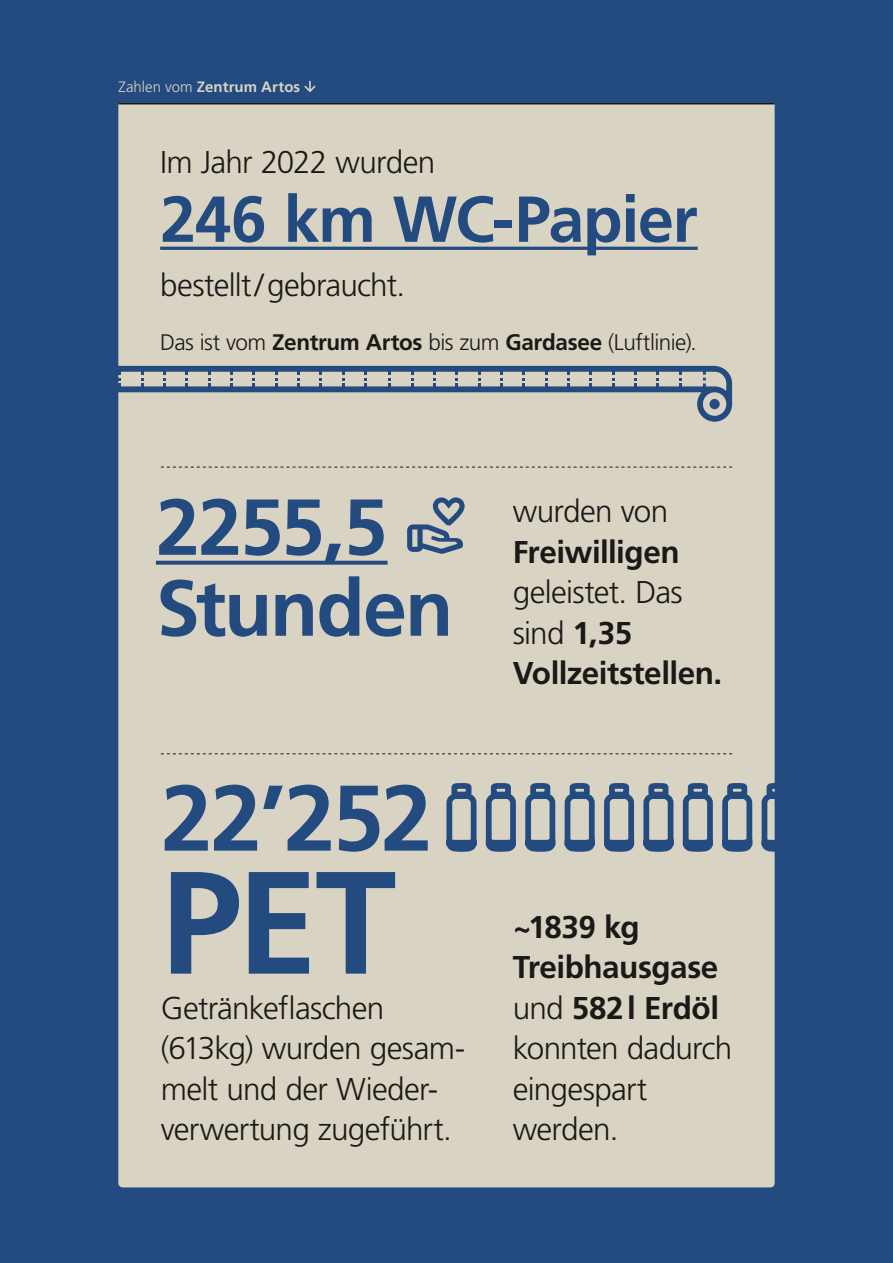
<style>
.page{position:relative;width:893px;height:1263px;background:#234b7f}
.page>*{position:absolute;margin:0;border:0;box-sizing:border-box;transform-origin:0 0}
.t1{font:700 145.5px "Frutiger LT Pro";color:#234b7f}
.t2{font:700 93px "Frutiger LT Pro";color:#234b7f}
.t3{font:700 79.2px/81px "Frutiger LT Pro";letter-spacing:-.025em;color:#234b7f}
.t4{font:700 64.8px "Frutiger LT Pro";letter-spacing:-.02em;color:#234b7f}
.t5{font:300 31.5px/40.5px "Frutiger LT Pro";letter-spacing:-.025em;color:#1b1917}
.t6{font:700 31.5px/40.5px "Frutiger LT Pro";letter-spacing:-.015em;color:#1b1917}
.t7{font:300 22.5px "Frutiger LT Pro";letter-spacing:-.025em;color:#1b1917}
.t8{font:700 15px "Frutiger LT Pro";letter-spacing:.005em;color:#d8d3c3}
.s1{font-weight:300}
.s2{font-weight:700}
</style>
<div class="page">
<div style="left:118px;top:104px;width:657px;height:1083px;background:#d8d3c3"></div>
<hr style="left:118px;top:103px;width:657px;height:1px;background:#1b1917">
<svg style="left:304px;top:81px;width:11px;height:11px"></svg>
<svg style="left:161px;top:467px;width:571px;height:1px"></svg>
<svg style="left:407px;top:497px;width:58px;height:57px"></svg>
<svg style="left:156px;top:561px;width:232px;height:4px"></svg>
<svg style="left:161px;top:753px;width:571px;height:1px"></svg>
<svg style="left:442px;top:779px;width:333px;height:77px"></svg>
<hr style="left:160px;top:247px;width:538px;height:3px;background:#234b7f">
<svg style="left:118px;top:366px;width:614px;height:56px"></svg>
<p class="t8" style="left:118px;top:78px;width:183px"><span class="s1">Zahlen vom</span> Zentrum Artos</p>
<p class="t5" style="left:160px;top:142px;width:277px">Im Jahr 2022 wurden</p>
<h3 class="t4" style="left:160px;top:181px;width:539px">246 km WC-Papier</h3>
<p class="t5" style="left:160px;top:265px;width:246px">bestellt/gebraucht.</p>
<p class="t7" style="left:160px;top:329px;width:538px">Das ist vom <span class="s2">Zentrum Artos</span> bis zum <span class="s2">Gardasee</span> (Luftlinie).</p>
<h3 class="t3" style="left:156px;top:487px;width:299px">2255,5<br>Stunden</h3>
<h2 class="t2" style="left:161px;top:763px;width:273px">22’252</h2>
<h1 class="t1" style="left:161px;top:836px;width:237px">PET</h1>
<p class="t5" style="left:161px;top:988px;width:306px">Getränkeflaschen (613kg) wurden gesam&shy;melt und der Wieder&shy;verwertung zugeführt.</p>
<p class="t5" style="left:513px;top:491px;width:157px">wurden von</p>
<p class="t6" style="left:513px;top:531px;width:169px">Freiwilligen</p>
<p class="t6" style="left:513px;top:572px;width:211px"><span class="s1">geleistet. Das sind</span> 1,35<br>Vollzeitstellen.</p>
<p class="t5" style="left:513px;top:907px;width:221px"><span class="s2">~1839 kg<br>Treibhausgase </span>und <span class="s2">582l Erdöl </span>konnten dadurch eingespart werden.</p>
</div>
